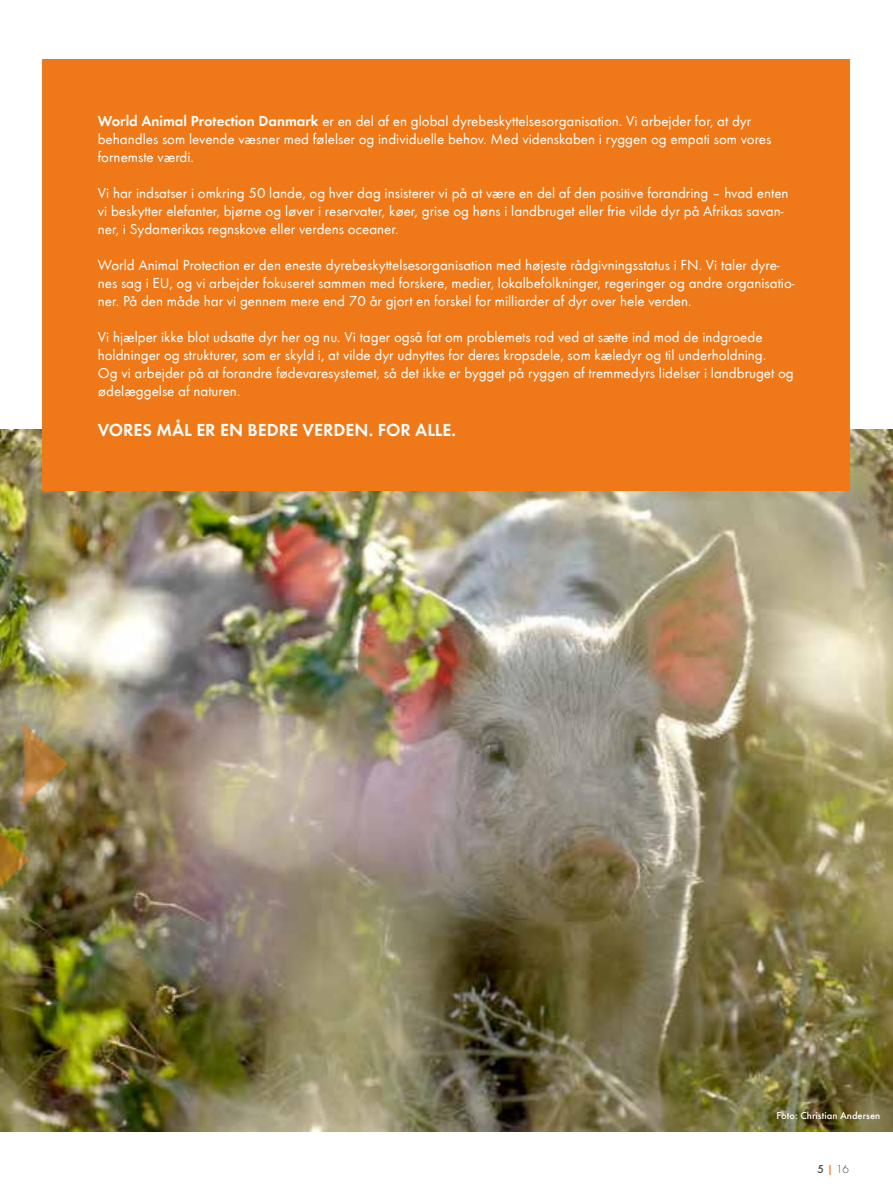
<style>
.page{position:relative;width:893px;height:1191px;background:#fff}
.page>*{position:absolute;margin:0;border:0;box-sizing:border-box;transform-origin:0 0}
.t1{font:600 18px "Futura Round";color:#fff}
.t2{font:15px/18px "Futura Round";color:#fff}
.t3{font:300 12px "Futura Round";color:#4a4a49}
.t4{font:500 10.5px "Futura Round";color:#fff}
.s1{font-weight:600}
.s2{font-weight:500}
.s3{font-weight:500;color:#ef7918}
</style>
<div class="page">
<img style="left:0;top:429px;width:893px;height:702px">
<div style="left:43px;top:60px;width:807px;height:431px;background:#ef7918"></div>
<img style="left:0;top:721px;width:68px;height:210px">
<p class="t2" style="left:98px;top:111px;width:675px"><span class="s1">World Animal Protection Danmark</span> er en del af en global dyrebeskyttelsesorganisation. Vi arbejder for, at dyr behandles som levende væsner med følelser og individuelle behov. Med videnskaben i ryggen og empati som vores fornemste værdi.</p>
<p class="t2" style="left:98px;top:183px;width:692px">Vi har indsatser i omkring 50 lande, og hver dag insisterer vi på at være en del af den positive forandring – hvad enten vi beskytter elefanter, bjørne og løver i reservater, køer, grise og høns i landbruget eller frie vilde dyr på Afrikas savan&shy;ner, i Sydamerikas regnskove eller verdens oceaner.</p>
<p class="t2" style="left:98px;top:255px;width:698px">World Animal Protection er den eneste dyrebeskyttelsesorganisation med højeste rådgivningsstatus i FN. Vi taler dyre&shy;nes sag i EU, og vi arbejder fokuseret sammen med forskere, medier, lokalbefolkninger, regeringer og andre organisatio&shy;ner. På den måde har vi gennem mere end 70 år gjort en forskel for milliarder af dyr over hele verden.</p>
<p class="t2" style="left:98px;top:327px;width:697px">Vi hjælper ikke blot udsatte dyr her og nu. Vi tager også fat om problemets rod ved at sætte ind mod de indgroede holdninger og strukturer, som er skyld i, at vilde dyr udnyttes for deres kropsdele, som kæledyr og til underholdning.<br>Og vi arbejder på at forandre fødevaresystemet, så det ikke er bygget på ryggen af tremmedyrs lidelser i landbruget og ødelæggelse af naturen.</p>
<p class="t1" style="left:98px;top:416px;width:360px">VORES MÅL ER EN BEDRE VERDEN. FOR ALLE.</p>
<p class="t4" style="left:777px;top:1107px;width:105px">Foto: Christian Andersen</p>
<p class="t3" style="left:817px;top:1161px;width:33px"><span class="s2">5</span><span class="s3">|</span>16</p>
</div>
